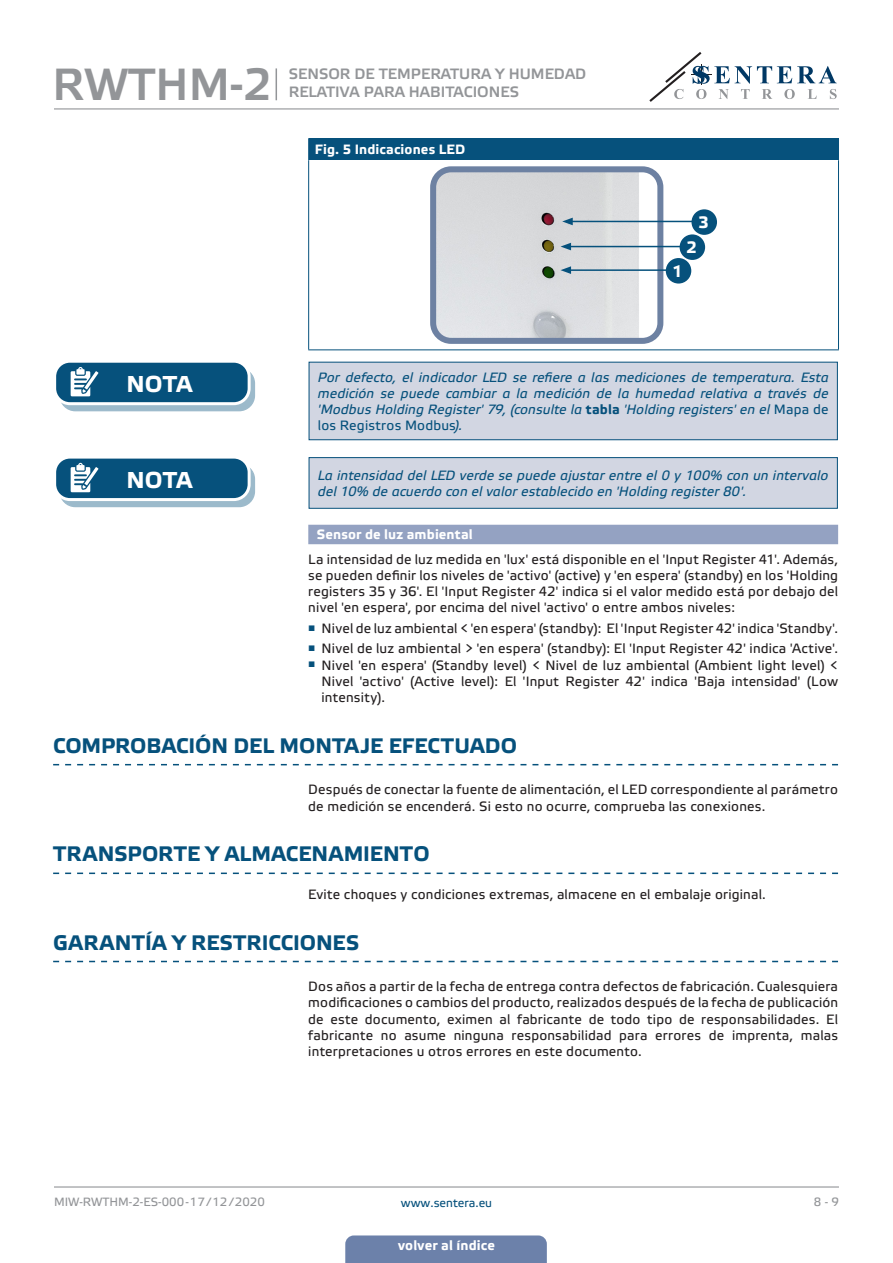
<style>
.page{position:relative;width:893px;height:1263px;background:#fff}
.page>*{position:absolute;margin:0;border:0;box-sizing:border-box;transform-origin:0 0}
.t1{font:45px "Etelka Medium Pro";color:#939598}
.t2{font:700 22.95px "Etelka Text Pro";letter-spacing:-.005em;color:#fff}
.t3{font:700 21px "Etelka Text Pro";letter-spacing:.005em;color:#06517c}
.TABLE_TEXT_WHITE{font:700 16.5px "Etelka Text Pro";color:#fff}
.t4{font:15px/18px "Etelka Medium Pro";color:#939598}
.body{font:13.5px/16.2px "Etelka Text Pro";letter-spacing:.015em;color:#231f20;text-align:justify}
.attention{font:italic 13.5px/16.2px "Etelka Text Pro";letter-spacing:.01em;color:#06517c;text-align:justify}
.Number-roman{font:700 13.5px "Etelka Text Pro";letter-spacing:.01em;color:#fff}
.table_text{font:700 13.5px "Etelka Text Pro";letter-spacing:.01em;color:#fff}
.t5{font:12px "Etelka Text Pro";color:#939598}
.t6{font:12px "Etelka Text Pro";color:#06517c}
.s1{font-weight:700;font-style:normal}
.s2{font-style:normal}
</style>
<div class="page">
<hr style="left:54px;top:108px;width:785px;height:1px;background:#939598">
<hr style="left:54px;top:1186px;width:785px;height:1px;background:#939598">
<svg style="left:649px;top:52px;width:188px;height:50px"></svg>
<div style="left:345px;top:1235px;width:202px;height:28px;background:#6c81aa"></div>
<div style="left:308px;top:525px;width:530px;height:19px;background:#94a2c2"></div>
<svg style="left:53px;top:764px;width:785px;height:1px"></svg>
<div style="left:309px;top:139px;width:529px;height:21px;background:#06517c"></div>
<hr style="left:308px;top:138px;width:531px;height:1px;background:#06517c">
<svg style="left:308px;top:139px;width:1px;height:21px"></svg>
<svg style="left:838px;top:139px;width:1px;height:21px"></svg>
<hr style="left:308px;top:160px;width:1px;height:189px;background:#06517c">
<hr style="left:838px;top:160px;width:1px;height:189px;background:#06517c">
<hr style="left:308px;top:349px;width:531px;height:1px;background:#06517c">
<img style="left:437px;top:173px;width:219px;height:164px">
<div style="left:430px;top:166px;width:233px;height:178px;border:6px solid #6d81a2;border-radius:18px"></div>
<hr style="left:570px;top:221px;width:130px;height:1px;background:#06517c">
<svg style="left:562px;top:218px;width:11px;height:7px"></svg>
<hr style="left:569px;top:246px;width:118px;height:1px;background:#06517c">
<svg style="left:560px;top:243px;width:11px;height:7px"></svg>
<hr style="left:569px;top:269px;width:118px;height:2px;background:#06517c">
<svg style="left:560px;top:266px;width:11px;height:8px"></svg>
<div style="left:691px;top:209px;width:26px;height:26px;background:#06517c;border-radius:50%"></div>
<div style="left:680px;top:234px;width:25px;height:26px;background:#06517c;border-radius:50%"></div>
<div style="left:666px;top:258px;width:25px;height:26px;background:#06517c;border-radius:50%"></div>
<div style="left:309px;top:362px;width:528px;height:78px;background:#d2d6e2"></div>
<div style="left:309px;top:362px;width:529px;height:78px;border:1px solid #06517c"></div>
<div style="left:60px;top:368px;width:194px;height:43px;background:linear-gradient(to right,#9cbacb,#9dbbcc);border-radius:15px"></div>
<div style="left:59px;top:368px;width:196px;height:43px;border:1px solid #06517c;border-radius:15px"></div>
<div style="left:55px;top:361px;width:194px;height:43px;background:#06517c;border-radius:15px"></div>
<div style="left:53px;top:360px;width:198px;height:45px;border:3px solid #fff;border-radius:15px"></div>
<svg style="left:71px;top:367px;width:33px;height:37px"></svg>
<div style="left:60px;top:464px;width:194px;height:43px;background:#9cbacb;border-radius:15px"></div>
<div style="left:59px;top:463px;width:196px;height:44px;border:1px solid #06517c;border-radius:15px"></div>
<div style="left:55px;top:457px;width:194px;height:43px;background:#06517c;border-radius:15px"></div>
<div style="left:53px;top:456px;width:198px;height:45px;border:3px solid #fff;border-radius:15px"></div>
<svg style="left:71px;top:463px;width:33px;height:37px"></svg>
<div style="left:309px;top:458px;width:528px;height:50px;background:#d2d6e2"></div>
<div style="left:309px;top:457px;width:529px;height:52px;border:1px solid #06517c"></div>
<svg style="left:53px;top:872px;width:785px;height:2px"></svg>
<svg style="left:53px;top:961px;width:785px;height:1px"></svg>
<hr style="left:276px;top:68px;width:1px;height:32px;background:#939598">
<h1 class="t1" style="left:53px;top:59px;width:221px">RWTHM-2</h1>
<p class="t4" style="left:289px;top:65px;width:299px">SENSOR DE TEMPERATURA Y HUMEDAD<br>RELATIVA PARA HABITACIONES</p>
<p class="t2" style="left:127px;top:371px;width:67px">NOTA</p>
<p class="table_text" style="left:315px;top:142px;width:152px">Fig. 5 Indicaciones LED</p>
<p class="TABLE_TEXT_WHITE" style="left:698px;top:213px;width:12px">3</p>
<p class="TABLE_TEXT_WHITE" style="left:686px;top:238px;width:12px">2</p>
<p class="TABLE_TEXT_WHITE" style="left:673px;top:262px;width:12px">1</p>
<p class="attention" style="left:318px;top:370px;width:512px">Por defecto, el indicador LED se refiere a las mediciones de temperatura. Esta medición se puede cambiar a la medición de la humedad relativa a través de 'Modbus Holding Register' 79, (consulte la <span class="s1">tabla</span> 'Holding registers' en el <span class="s2">Mapa de los Registros Modbus</span>).</p>
<p class="t2" style="left:127px;top:467px;width:67px">NOTA</p>
<p class="attention" style="left:318px;top:468px;width:512px">La intensidad del LED verde se puede ajustar entre el 0 y 100% con un intervalo del 10% de acuerdo con el valor establecido en 'Holding register 80'.</p>
<p class="Number-roman" style="left:317px;top:527px;width:158px">Sensor de luz ambiental</p>
<p class="body" style="left:308px;top:552px;width:531px">La intensidad de luz medida en 'lux' está disponible en el 'Input Register 41'. Además, se pueden definir los niveles de 'activo' (active) y 'en espera' (standby) en los 'Holding registers 35 y 36'. El 'Input Register 42' indica si el valor medido está por debajo del nivel 'en espera', por encima del nivel 'activo' o entre ambos niveles:</p>
<p class="body" style="left:308px;top:621px;width:531px"><sup>■</sup> Nivel de luz ambiental &lt; 'en espera' (standby): El 'Input Register 42' indica 'Standby'.</p>
<p class="body" style="left:308px;top:641px;width:531px"><sup>■</sup> Nivel de luz ambiental &gt; 'en espera' (standby): El 'Input Register 42' indica 'Active'.</p>
<p class="body" style="left:322px;top:658px;width:518px;text-indent:-13px"><sup>■</sup> Nivel 'en espera' (Standby level) &lt; Nivel de luz ambiental (Ambient light level) &lt; Nivel 'activo' (Active level): El 'Input Register 42' indica 'Baja intensidad' (Low intensity).</p>
<p class="t3" style="left:53px;top:734px;width:465px">COMPROBACIÓN DEL MONTAJE EFECTUADO</p>
<p class="body" style="left:308px;top:782px;width:531px">Después de conectar la fuente de alimentación, el LED correspondiente al parámetro de medición se encenderá. Si esto no ocurre, comprueba las conexiones.</p>
<p class="t3" style="left:53px;top:842px;width:378px">TRANSPORTE Y ALMACENAMIENTO</p>
<p class="body" style="left:308px;top:887px;width:459px">Evite choques y condiciones extremas, almacene en el embalaje original.</p>
<p class="t3" style="left:53px;top:930px;width:307px">GARANTÍA Y RESTRICCIONES</p>
<p class="body" style="left:308px;top:979px;width:531px">Dos años a partir de la fecha de entrega contra defectos de fabricación. Cualesquiera modificaciones o cambios del producto, realizados después de la fecha de publicación de este documento, eximen al fabricante de todo tipo de responsabilidades. El fabricante no asume ninguna responsabilidad para errores de imprenta, malas interpretaciones u otros errores en este documento.</p>
<p class="t5" style="left:54px;top:1195px;width:212px">MIW-RWTHM-2-ES-000 - 17 / 12 / 2020</p>
<p class="t6" style="left:401px;top:1196px;width:93px">www.sentera.eu</p>
<p class="t5" style="left:814px;top:1195px;width:27px">8 - 9</p>
<p class="Number-roman" style="left:398px;top:1238px;width:98px">volver al índice</p>
</div>
